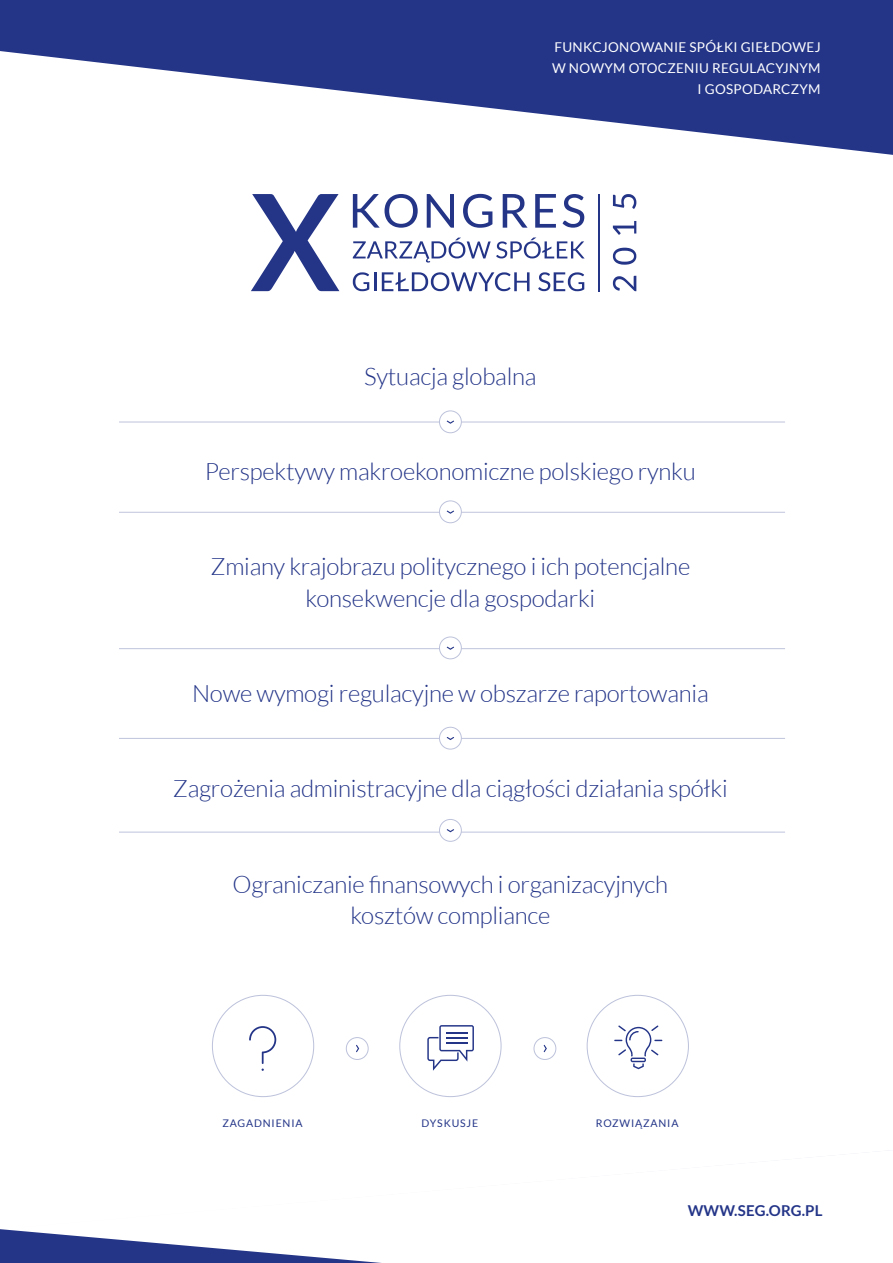
<style>
.page{position:relative;width:893px;height:1263px;background:#fff}
.page>*{position:absolute;margin:0;border:0;box-sizing:border-box;transform-origin:0 0}
.t1{font:300 24px/31.5px "Lato";letter-spacing:-.01em;color:#243588;text-align:center}
.t2{font:700 15px "Lato";letter-spacing:.01em;color:#243588}
.t3{font:13.5px "Lato";letter-spacing:.02em;color:#fff}
.t4{font:10.5px "Lato";letter-spacing:.08em;color:#243588}
</style>
<div class="page">
<svg style="left:0;top:0;width:893px;height:155px;fill:#243588"></svg>
<svg style="left:0;top:1229px;width:381px;height:34px"></svg>
<hr style="left:119px;top:422px;width:666px;height:1px;background:#243588">
<hr style="left:119px;top:512px;width:666px;height:1px;background:#243588">
<hr style="left:119px;top:738px;width:666px;height:1px;background:#243588">
<hr style="left:119px;top:832px;width:666px;height:1px;background:#243588">
<svg style="left:251px;top:194px;width:88px;height:97px"></svg>
<svg style="left:353px;top:194px;width:65px;height:34px"></svg>
<svg style="left:427px;top:194px;width:27px;height:34px"></svg>
<svg style="left:463px;top:194px;width:29px;height:34px"></svg>
<svg style="left:503px;top:194px;width:25px;height:34px"></svg>
<svg style="left:535px;top:194px;width:21px;height:34px"></svg>
<svg style="left:562px;top:194px;width:22px;height:34px"></svg>
<svg style="left:353px;top:237px;width:232px;height:26px"></svg>
<svg style="left:353px;top:272px;width:23px;height:19px"></svg>
<svg style="left:382px;top:272px;width:147px;height:19px"></svg>
<svg style="left:538px;top:272px;width:46px;height:19px"></svg>
<svg style="left:613px;top:276px;width:23px;height:15px"></svg>
<svg style="left:613px;top:248px;width:23px;height:17px"></svg>
<svg style="left:613px;top:221px;width:23px;height:14px"></svg>
<svg style="left:613px;top:194px;width:23px;height:15px"></svg>
<hr style="left:598px;top:194px;width:1px;height:97px;background:#243588">
<div style="left:439px;top:411px;width:22px;height:22px;background:#fff;border-radius:50%"></div>
<div style="left:439px;top:410px;width:23px;height:23px;border:1px solid #bdc2db;border-radius:50%"></div>
<svg style="left:447px;top:421px;width:7px;height:3px"></svg>
<div style="left:439px;top:501px;width:22px;height:22px;background:#fff;border-radius:50%"></div>
<div style="left:439px;top:500px;width:23px;height:23px;border:1px solid #bdc2db;border-radius:50%"></div>
<svg style="left:447px;top:511px;width:7px;height:3px"></svg>
<hr style="left:119px;top:648px;width:666px;height:1px;background:#243588">
<div style="left:439px;top:637px;width:22px;height:22px;background:#fff;border-radius:50%"></div>
<div style="left:439px;top:637px;width:23px;height:22px;border:1px solid #bdc2db;border-radius:50%"></div>
<svg style="left:447px;top:647px;width:7px;height:3px"></svg>
<div style="left:439px;top:727px;width:22px;height:22px;background:#fff;border-radius:50%"></div>
<div style="left:439px;top:727px;width:23px;height:22px;border:1px solid #bdc2db;border-radius:50%"></div>
<svg style="left:447px;top:737px;width:7px;height:3px"></svg>
<div style="left:439px;top:819px;width:22px;height:22px;background:#fff;border-radius:50%"></div>
<div style="left:439px;top:819px;width:23px;height:23px;border:1px solid #bdc2db;border-radius:50%"></div>
<svg style="left:447px;top:829px;width:7px;height:3px"></svg>
<div style="left:346px;top:1037px;width:23px;height:23px;border:1px solid #bdc2db;border-radius:50%"></div>
<svg style="left:356px;top:1045px;width:3px;height:7px"></svg>
<div style="left:534px;top:1037px;width:22px;height:23px;border:1px solid #bdc2db;border-radius:50%"></div>
<svg style="left:544px;top:1045px;width:3px;height:7px"></svg>
<svg style="left:427px;top:1025px;width:47px;height:46px"></svg>
<svg style="left:614px;top:1025px;width:48px;height:44px"></svg>
<svg style="left:249px;top:1026px;width:27px;height:45px"></svg>
<p class="t3" style="left:555px;top:40px;width:29px">FUNKC</p>
<p class="t3" style="left:602px;top:40px;width:17px">JONOWANIE</p>
<p class="t3" style="left:689px;top:40px;width:94px">SPÓŁKI GIEŁDOWE</p>
<p class="t3" style="left:815px;top:40px;width:7px">J</p>
<p class="t3" style="left:552px;top:61px;width:30px">W NOW</p>
<p class="t3" style="left:604px;top:61px;width:34px">YM OTOCZENI</p>
<p class="t3" style="left:699px;top:61px;width:23px">U REG</p>
<p class="t3" style="left:739px;top:61px;width:83px">ULACYJNYM</p>
<p class="t3" style="left:697px;top:82px;width:18px">I GOSPODARCZ</p>
<p class="t3" style="left:799px;top:82px;width:23px">YM</p>
<p class="t1" style="left:364px;top:361px;width:174px">Sytuacja globalna</p>
<p class="t1" style="left:205px;top:456px;width:492px">Perspektywy makroekonomiczne polskiego rynku</p>
<p class="t1" style="left:210px;top:551px;width:481px">Zmiany krajobrazu politycznego i ich potencjalne konsekwencje dla gospodarki</p>
<p class="t1" style="left:192px;top:678px;width:518px">Nowe wymogi regulacyjne w obszarze raportowania</p>
<p class="t1" style="left:173px;top:773px;width:557px">Zagrożenia administracyjne dla ciągłości działania spółki</p>
<p class="t1" style="left:233px;top:868px;width:437px">Ograniczanie finansowych i organizacyjnych kosztów compliance</p>
<p class="t4" style="left:222px;top:1117px;width:9px">ZAGADNIENIA</p>
<p class="t4" style="left:421px;top:1117px;width:57px">DYSKUSJE</p>
<p class="t4" style="left:596px;top:1117px;width:9px">ROZWI</p>
<p class="t4" style="left:635px;top:1117px;width:16px">ĄZANIA</p>
<p class="t2" style="left:688px;top:1202px;width:136px">WWW.SEG.ORG.PL</p>
</div>
